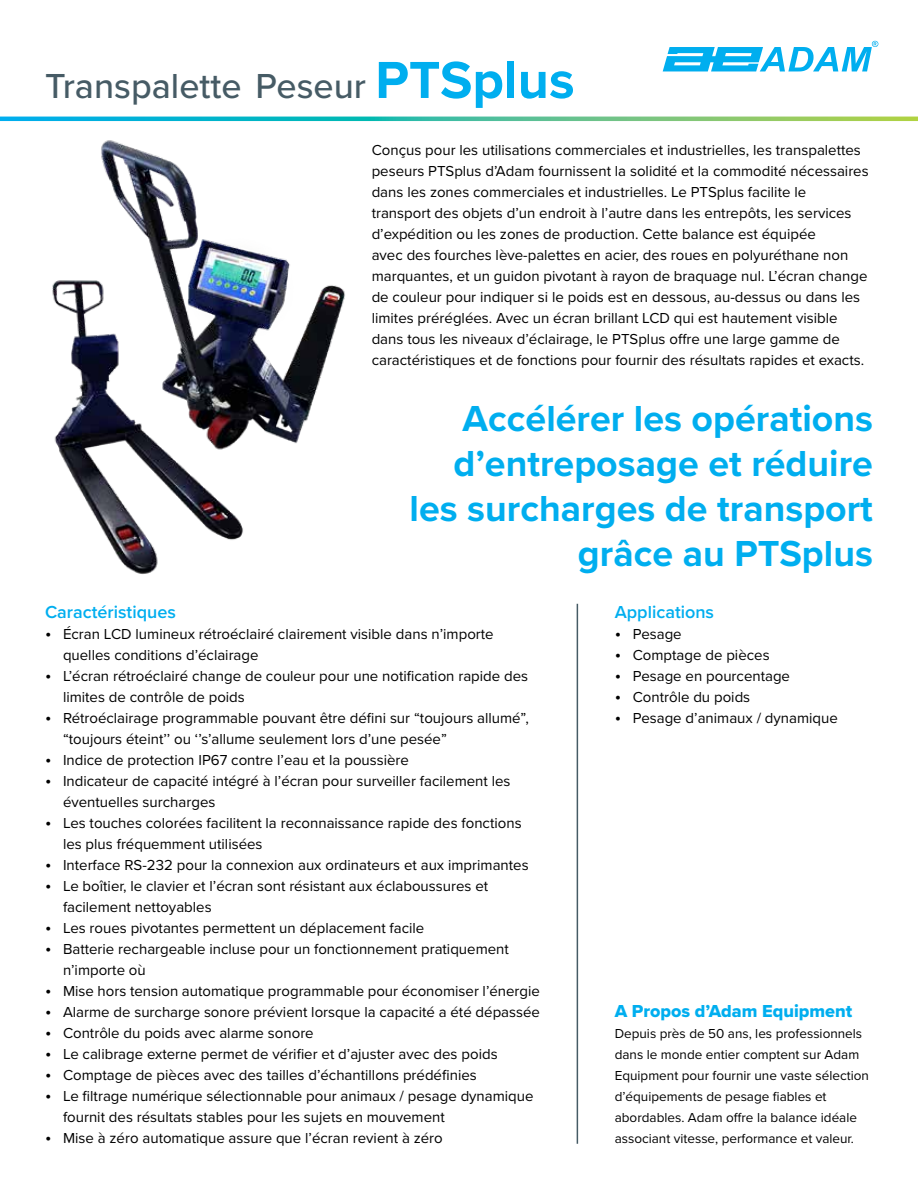
<style>
.page{position:relative;width:918px;height:1188px;background:#fff}
.page>*{position:absolute;margin:0;border:0;box-sizing:border-box;transform-origin:0 0}
.t1{font:700 37.5px/45px "Proxima Nova";color:#00aeef;text-align:right}
.t2{font:500 36px "Proxima Nova";color:#465b65}
.t3{font:600 18px "Proxima Nova";color:#00aeef}
.t4{font:18px "Proxima Nova Extrabld";color:#00aeef}
.t5{font:15px/21px "Proxima Nova";color:#000}
.t6{font:13.5px/21px "Proxima Nova";color:#000}
.s1{font-weight:700;font-size:54px;color:#00aeef}
.s2{font-size:18px}
</style>
<div class="page">
<svg style="left:0;top:117px;width:918px;height:4px;background:#43bd9e"></svg>
<svg style="left:663px;top:41px;width:215px;height:30px"></svg>
<img style="left:52px;top:280px;width:191px;height:294px">
<hr style="left:577px;top:604px;width:1px;height:540px;background:#465b65">
<img style="left:58px;top:140px;width:287px;height:315px">
<h2 class="t2" style="left:45px;top:59px;width:531px">Transpalette Peseur <span class="s1">PTSplus</span></h2>
<p class="t5" style="left:372px;top:139px;width:499px">Conçus pour les utilisations commerciales et industrielles, les transpalettes peseurs PTSplus d’Adam fournissent la solidité et la commodité nécessaires dans les zones commerciales et industrielles. Le PTSplus facilite le transport des objets d’un endroit à l’autre dans les entrepôts, les services d’expédition ou les zones de production. Cette balance est équipée<br>avec des fourches lève-palettes en acier, des roues en polyuréthane non marquantes, et un guidon pivotant à rayon de braquage nul. L’écran change de couleur pour indiquer si le poids est en dessous, au-dessus ou dans les limites préréglées. Avec un écran brillant LCD qui est hautement visible dans tous les niveaux d’éclairage, le PTSplus offre une large gamme de caractéristiques et de fonctions pour fournir des résultats rapides et exacts.</p>
<h1 class="t1" style="left:410px;top:395px;width:465px">Accélérer les opérations d’entreposage et réduire les surcharges de transport grâce au PTSplus</h1>
<p class="t3" style="left:45px;top:599px;width:132px">Caractéristiques</p>
<p class="t5" style="left:63px;top:623px;width:432px;text-indent:-18px"><span class="s2">•</span> Écran LCD lumineux rétroéclairé clairement visible dans n’importe quelles conditions d’éclairage</p>
<p class="t5" style="left:63px;top:665px;width:467px;text-indent:-18px"><span class="s2">•</span> L’écran rétroéclairé change de couleur pour une notification rapide des limites de contrôle de poids</p>
<p class="t5" style="left:63px;top:707px;width:467px;text-indent:-18px"><span class="s2">•</span> Rétroéclairage programmable pouvant être défini sur “toujours allumé”, “toujours éteint’’ ou ‘’s’allume seulement lors d’une pesée”</p>
<p class="t5" style="left:45px;top:749px;width:366px"><span class="s2">•</span> Indice de protection IP67 contre l’eau et la poussière</p>
<p class="t5" style="left:63px;top:770px;width:449px;text-indent:-18px"><span class="s2">•</span> Indicateur de capacité intégré à l’écran pour surveiller facilement les éventuelles surcharges</p>
<p class="t5" style="left:63px;top:812px;width:460px;text-indent:-18px"><span class="s2">•</span> Les touches colorées facilitent la reconnaissance rapide des fonctions les plus fréquemment utilisées</p>
<p class="t5" style="left:45px;top:854px;width:485px"><span class="s2">•</span> Interface RS-232 pour la connexion aux ordinateurs et aux imprimantes</p>
<p class="t5" style="left:63px;top:875px;width:427px;text-indent:-18px"><span class="s2">•</span> Le boîtier, le clavier et l’écran sont résistant aux éclaboussures et facilement nettoyables</p>
<p class="t5" style="left:45px;top:917px;width:381px"><span class="s2">•</span> Les roues pivotantes permettent un déplacement facile</p>
<p class="t5" style="left:63px;top:938px;width:447px;text-indent:-18px"><span class="s2">•</span> Batterie rechargeable incluse pour un fonctionnement pratiquement n’importe où</p>
<p class="t5" style="left:45px;top:980px;width:497px"><span class="s2">•</span> Mise hors tension automatique programmable pour économiser l’énergie</p>
<p class="t5" style="left:45px;top:1001px;width:497px"><span class="s2">•</span> Alarme de surcharge sonore prévient lorsque la capacité a été dépassée</p>
<p class="t5" style="left:45px;top:1022px;width:270px"><span class="s2">•</span> Contrôle du poids avec alarme sonore</p>
<p class="t5" style="left:45px;top:1043px;width:454px"><span class="s2">•</span> Le calibrage externe permet de vérifier et d’ajuster avec des poids</p>
<p class="t5" style="left:45px;top:1064px;width:433px"><span class="s2">•</span> Comptage de pièces avec des tailles d’échantillons prédéfinies</p>
<p class="t5" style="left:63px;top:1085px;width:472px;text-indent:-18px"><span class="s2">•</span> Le filtrage numérique sélectionnable pour animaux / pesage dynamique fournit des résultats stables pour les sujets en mouvement</p>
<p class="t5" style="left:45px;top:1127px;width:399px"><span class="s2">•</span> Mise à zéro automatique assure que l’écran revient à zéro</p>
<p class="t3" style="left:615px;top:599px;width:101px">Applications</p>
<p class="t5" style="left:615px;top:623px;width:68px"><span class="s2">•</span> Pesage</p>
<p class="t5" style="left:615px;top:644px;width:156px"><span class="s2">•</span> Comptage de pièces</p>
<p class="t5" style="left:615px;top:665px;width:177px"><span class="s2">•</span> Pesage en pourcentage</p>
<p class="t5" style="left:615px;top:686px;width:137px"><span class="s2">•</span> Contrôle du poids</p>
<p class="t5" style="left:615px;top:707px;width:225px"><span class="s2">•</span> Pesage d’animaux / dynamique</p>
<p class="t4" style="left:615px;top:998px;width:239px">A Propos d’Adam Equipment</p>
<p class="t6" style="left:615px;top:1022px;width:256px">Depuis près de 50 ans, les professionnels dans le monde entier comptent sur Adam Equipment pour fournir une vaste sélection d’équipements de pesage fiables et abordables. Adam offre la balance idéale associant vitesse, performance et valeur.</p>
</div>
